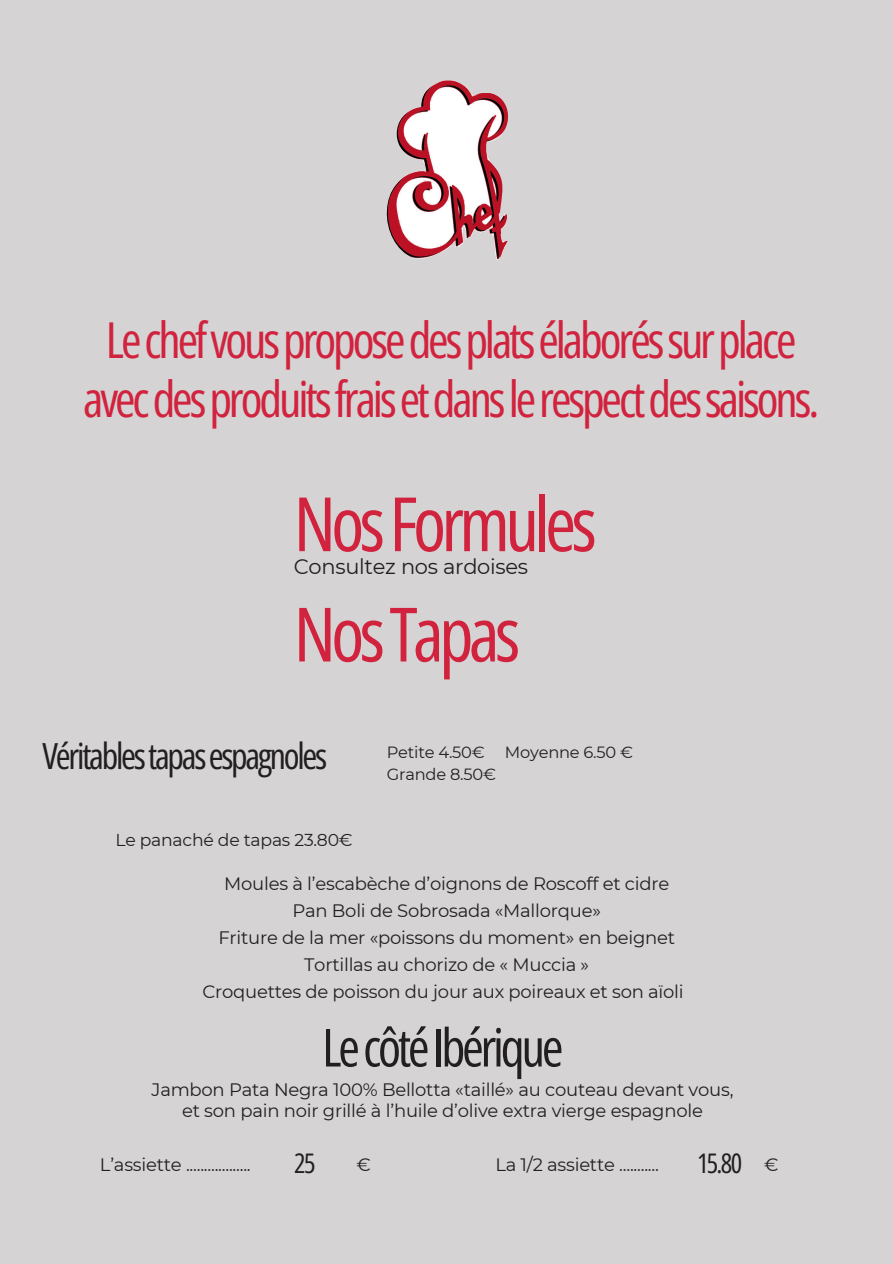
<style>
.page{position:relative;width:893px;height:1264px;background:#fff}
.page>*{position:absolute;margin:0;border:0;box-sizing:border-box;transform-origin:0 0}
.t1{font:75px "Open Sans Condensed";letter-spacing:-.06em;color:#d1223e}
.t2{font:52.5px "Open Sans Condensed";letter-spacing:-.06em;color:#231f20}
.t3{font:49.5px/58.5px "Open Sans Condensed";letter-spacing:-.06em;color:#d1223e;text-align:center}
.t4{font:36px "Open Sans Condensed";letter-spacing:-.06em;color:#231f20}
.t5{font:27px "Open Sans Condensed";color:#231f20}
.t6{font:21px "Montserrat";letter-spacing:-.015em;color:#231f20}
.t7{font:18px/27px "Montserrat";letter-spacing:-.015em;color:#231f20;text-align:center}
.t8{font:17.25px "Montserrat";letter-spacing:-.015em;color:#231f20}
.t9{font:16.2px "Montserrat";letter-spacing:-.015em;color:#231f20}
</style>
<div class="page">
<div style="left:0;top:0;width:892px;height:1263px;background:#d5d3d4"></div>
<img style="left:387px;top:80px;width:121px;height:179px">
<p class="t3" style="left:83px;top:310px;width:737px">Lechefvousproposedesplatsélaboréssurplace avecdesproduitsfraisetdanslerespectdessaisons.</p>
<h1 class="t1" style="left:294px;top:471px;width:304px">NosFormules</h1>
<h1 class="t6" style="left:294px;top:553px;width:236px">Consultez nos ardoises</h1>
<h1 class="t1" style="left:294px;top:581px;width:228px">NosTapas</h1>
<h3 class="t4" style="left:43px;top:730px;width:286px">Véritablestapasespagnoles</h3>
<p class="t9" style="left:387px;top:741px;width:248px">Petite 4.50€ Moyenne 6.50 €</p>
<p class="t9" style="left:387px;top:764px;width:111px">Grande 8.50€</p>
<p class="t8" style="left:115px;top:829px;width:239px">Le panaché de tapas 23.80€</p>
<p class="t7" style="left:224px;top:869px;width:446px">Moules à l’escabèche d’oignons de Roscoff et cidre</p>
<p class="t7" style="left:292px;top:896px;width:310px">Pan Boli de Sobrosada «Mallorque»</p>
<p class="t7" style="left:218px;top:923px;width:458px">Friture de la mer «poissons du moment» en beignet<br>Tortillas au chorizo de « Muccia »</p>
<p class="t7" style="left:202px;top:977px;width:483px">Croquettes de poisson du jour aux poireaux et son aïoli</p>
<p class="t2" style="left:322px;top:1010px;width:243px">LecôtéIbérique</p>
<p class="t7" style="left:151px;top:1078px;width:583px;line-height:21.3px">Jambon Pata Negra 100% Bellotta «taillé» au couteau devant vous, et son pain noir grillé à l’huile d’olive extra vierge espagnole</p>
<p class="t5" style="left:294px;top:1144px;width:23px">25</p>
<p class="t5" style="left:697px;top:1144px;width:47px">15.80</p>
<h1 class="t7" style="left:764px;top:1150px;width:16px">€</h1>
<p class="t7" style="left:495px;top:1150px;width:165px">La 1/2 assiette ...........</p>
<h4 class="t7" style="left:100px;top:1150px;width:152px">L’assiette ..................</h4>
<h2 class="t7" style="left:356px;top:1150px;width:16px">€</h2>
</div>
